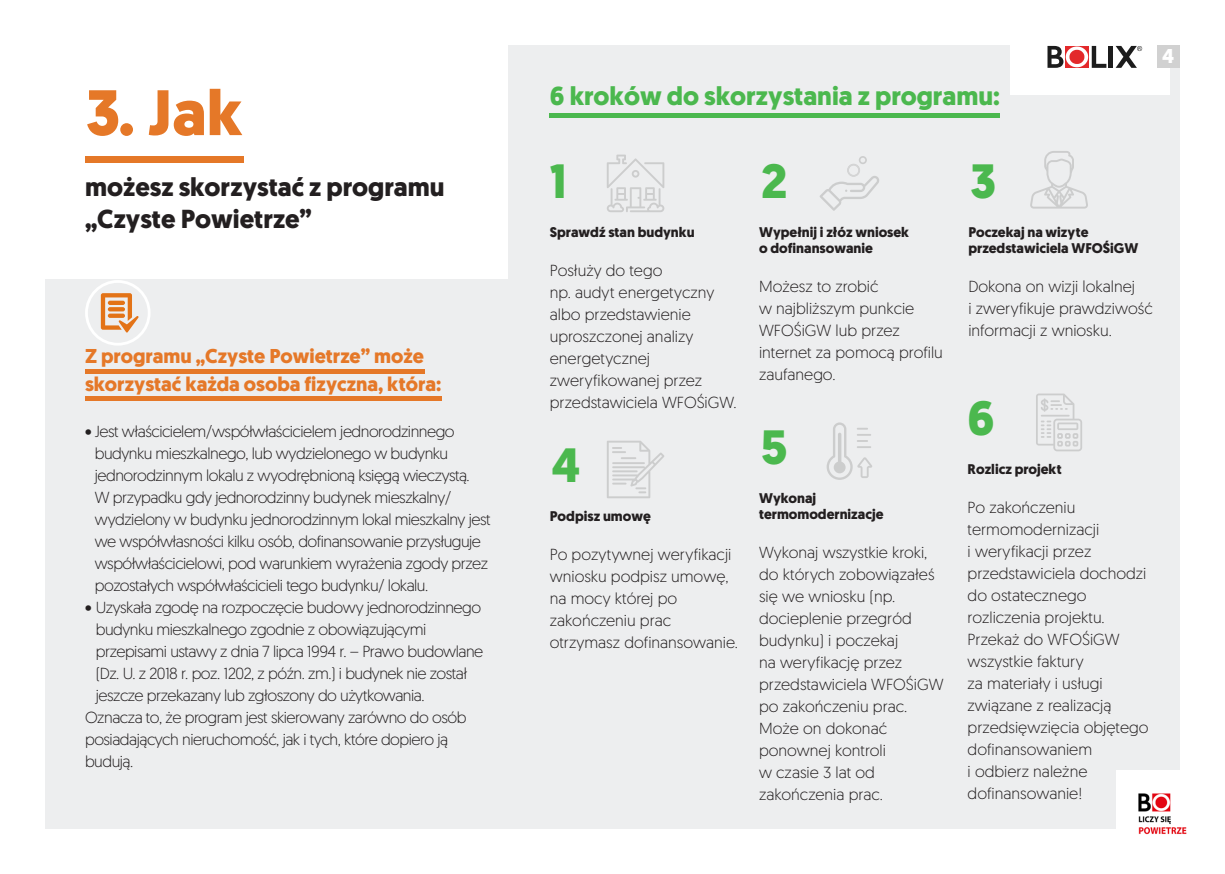
<style>
.page{position:relative;width:1225px;height:874px;background:#fff}
.page>*{position:absolute;margin:0;border:0;box-sizing:border-box;transform-origin:0 0}
.t1{font:700 64px "Geomanist";color:#e57828}
.t2{font:700 48px "Geomanist";color:#4bb84e}
.t3{font:700 26px/32px "Geomanist";color:#231f20}
.t4{font:700 26px "Geomanist";color:#4bb84e}
.t5{font:700 20px/28px "Geomanist";color:#e57828}
.t6{font:700 20px "Geomanist";color:#fff}
.t7{font:300 16px/22px "Geomanist";color:#231f20}
.t8{font:300 16px/22px "Geomanist";letter-spacing:-.03em;color:#231f20}
.t9{font:700 14px/16px "Geomanist";color:#231f20}
</style>
<div class="page">
<div style="left:45px;top:45px;width:1134px;height:783px;background:#edeeef"></div>
<div style="left:10px;top:17px;width:498px;height:261px;background:#fff"></div>
<div style="left:1117px;top:770px;width:91px;height:86px;background:#fff"></div>
<img style="left:1138px;top:793px;width:49px;height:42px">
<div style="left:1010px;top:17px;width:159px;height:78px;background:#fff"></div>
<div style="left:1108px;top:46px;width:5px;height:22px;background:#1c1c1c"></div>
<svg style="left:1115px;top:46px;width:27px;height:22px"></svg>
<svg style="left:1047px;top:46px;width:59px;height:22px"></svg>
<div style="left:85px;top:156px;width:158px;height:7px;background:#e57828"></div>
<hr style="left:85px;top:369px;width:339px;height:4px;background:#e57828">
<hr style="left:550px;top:113px;width:450px;height:4px;background:#4bb84e">
<div style="left:85px;top:396px;width:357px;height:5px;background:#e57828"></div>
<div style="left:1157px;top:45px;width:22px;height:23px;background:#d1d1d1"></div>
<div style="left:85px;top:280px;width:66px;height:65px;border:3px solid #fff;border-radius:50%"></div>
<svg style="left:101px;top:293px;width:38px;height:39px"></svg>
<div style="left:108px;top:300px;width:17px;height:5px;background:#e37317;border-radius:2px"></div>
<svg style="left:108px;top:307px;width:17px;height:4px"></svg>
<div style="left:108px;top:313px;width:17px;height:5px;background:#e37317;border-radius:2px"></div>
<svg style="left:607px;top:154px;width:57px;height:58px"></svg>
<svg style="left:819px;top:156px;width:60px;height:55px"></svg>
<svg style="left:1030px;top:151px;width:58px;height:57px"></svg>
<svg style="left:607px;top:440px;width:57px;height:58px"></svg>
<svg style="left:826px;top:422px;width:46px;height:57px"></svg>
<svg style="left:1036px;top:393px;width:46px;height:58px"></svg>
<h1 class="t1" style="left:85px;top:70px;width:159px">3. Jak</h1>
<h3 class="t3" style="left:85px;top:171px;width:361px">możesz skorzystać z programu „Czyste Powietrze”</h3>
<p class="t5" style="left:85px;top:341px;width:358px">Z programu „Czyste Powietrze” może skorzystać każda osoba fizyczna, która:</p>
<p class="t8" style="left:85px;top:419px;width:371px">• Jest właścicielem/współwłaścicielem jednorodzinnego</p>
<p class="t8" style="left:95px;top:441px;width:397px">budynku mieszkalnego, lub wydzielonego w budynku jednorodzinnym lokalu z wyodrębnioną księgą wieczystą.<br>W przypadku gdy jednorodzinny budynek mieszkalny/ wydzielony w budynku jednorodzinnym lokal mieszkalny jest we współwłasności kilku osób, dofinansowanie przysługuje współwłaścicielowi, pod warunkiem wyrażenia zgody przez pozostałych współwłaścicieli tego budynku/ lokalu.</p>
<p class="t8" style="left:85px;top:595px;width:397px">• Uzyskała zgodę na rozpoczęcie budowy jednorodzinnego</p>
<p class="t8" style="left:96px;top:617px;width:332px">budynku mieszkalnego zgodnie z obowiązującymi</p>
<p class="t8" style="left:96px;top:639px;width:389px">przepisami ustawy z dnia 7 lipca 1994 r. – Prawo budowlane</p>
<p class="t8" style="left:96px;top:661px;width:373px">(Dz. U. z 2018 r. poz. 1202, z późn. zm.) i budynek nie został</p>
<p class="t8" style="left:96px;top:683px;width:330px">jeszcze przekazany lub zgłoszony do użytkowania.</p>
<p class="t8" style="left:85px;top:705px;width:383px">Oznacza to, że program jest skierowany zarówno do osób</p>
<p class="t8" style="left:85px;top:727px;width:364px">posiadających nieruchomość, jak i tych, które dopiero ją</p>
<p class="t7" style="left:85px;top:749px;width:50px">budują.</p>
<h3 class="t4" style="left:550px;top:79px;width:451px">6 kroków do skorzystania z programu:</h3>
<p class="t6" style="left:1162px;top:43px;width:14px">4</p>
<h2 class="t2" style="left:550px;top:149px;width:19px">1</h2>
<p class="t9" style="left:550px;top:224px;width:146px">Sprawdź stan budynku</p>
<p class="t7" style="left:550px;top:258px;width:188px">Posłuży do tego<br>np. audyt energetyczny albo przedstawienie uproszczonej analizy energetycznej zweryfikowanej przez przedstawiciela WFOŚiGW.</p>
<h2 class="t2" style="left:551px;top:433px;width:30px">4</h2>
<p class="t9" style="left:550px;top:508px;width:103px">Podpisz umowę</p>
<p class="t7" style="left:550px;top:543px;width:190px">Po pozytywnej weryfikacji wniosku podpisz umowę, na mocy której po zakończeniu prac otrzymasz dofinansowanie.</p>
<h2 class="t2" style="left:760px;top:149px;width:28px">2</h2>
<p class="t9" style="left:759px;top:224px;width:151px">Wypełnij i złóz wniosek o dofinansowanie</p>
<p class="t7" style="left:759px;top:274px;width:185px">Możesz to zrobić<br>w najbliższym punkcie<br>WFOŚiGW lub przez internet za pomocą profilu zaufanego.</p>
<h2 class="t2" style="left:760px;top:415px;width:28px">5</h2>
<p class="t9" style="left:759px;top:490px;width:126px">Wykonaj termomodernizacje</p>
<p class="t7" style="left:759px;top:540px;width:186px">Wykonaj wszystkie kroki, do których zobowiązałeś się we wniosku (np. docieplenie przegród budynku) i poczekaj<br>na weryfikację przez przedstawiciela WFOŚiGW po zakończeniu prac.<br>Może on dokonać ponownej kontroli<br>w czasie 3 lat od zakończenia prac.</p>
<h2 class="t2" style="left:970px;top:149px;width:28px">3</h2>
<p class="t9" style="left:968px;top:224px;width:171px">Poczekaj na wizyte przedstawiciela WFOŚiGW</p>
<p class="t7" style="left:968px;top:274px;width:186px">Dokona on wizji lokalnej<br>i zweryfikuje prawdziwość informacji z wniosku.</p>
<h2 class="t2" style="left:967px;top:386px;width:29px">6</h2>
<p class="t9" style="left:967px;top:461px;width:95px">Rozlicz projekt</p>
<p class="t7" style="left:967px;top:495px;width:182px">Po zakończeniu termomodernizacji<br>i weryfikacji przez przedstawiciela dochodzi do ostatecznego rozliczenia projektu.<br>Przekaż do WFOŚiGW wszystkie faktury<br>za materiały i usługi związane z realizacją przedsięwzięcia objętego dofinansowaniem<br>i odbierz należne dofinansowanie!</p>
</div>
